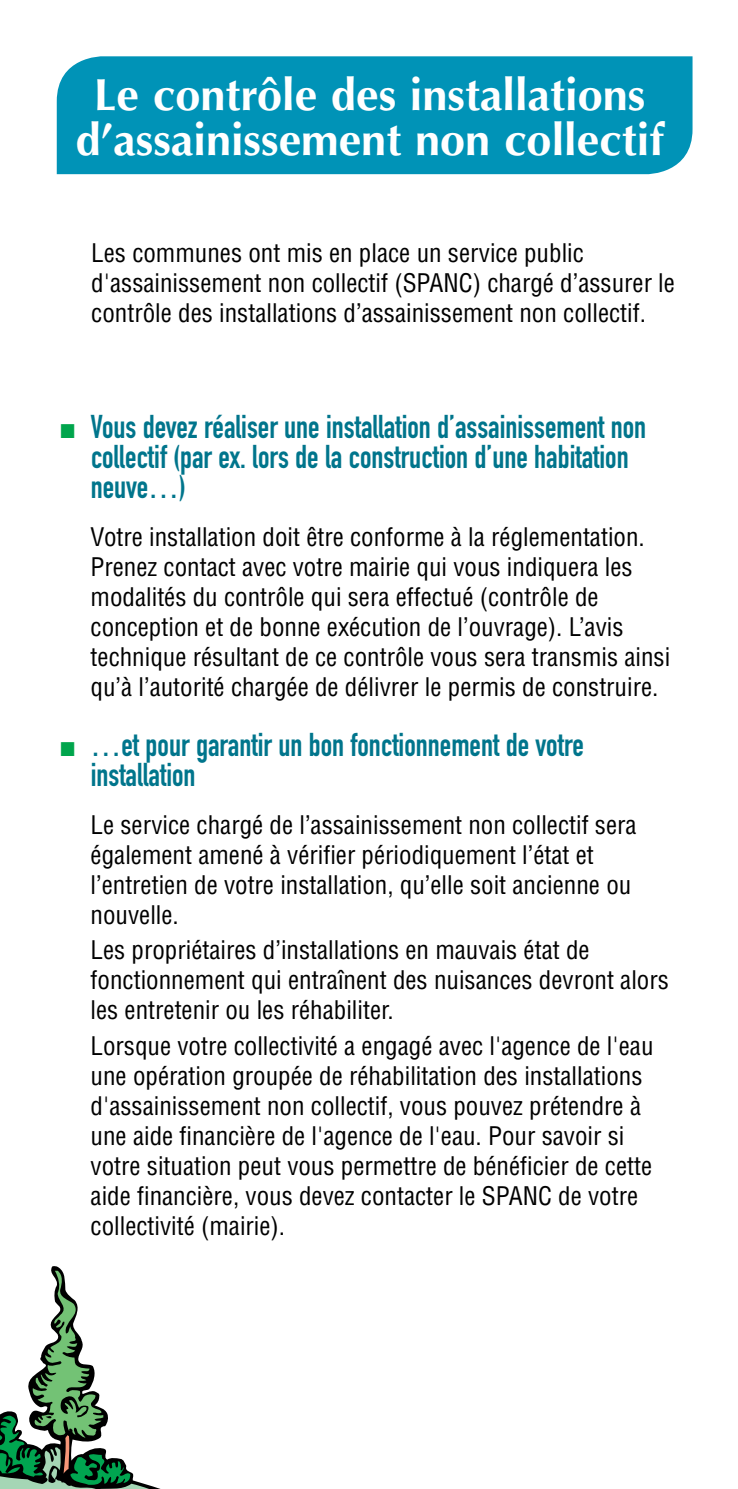
<style>
.page{position:relative;width:738px;height:1489px;background:#fff}
.page>*{position:absolute;margin:0;border:0;box-sizing:border-box;transform-origin:0 0}
.Normal_e{font:700 45px/45px "Optima LT Std";color:#fff;text-align:center}
.t1{font:32.5px/30px "DIN Engschrift Std";color:#00758c;scale:.95 1}
.std{font:condensed 25px/30px "Helvetica LT Std";color:#000}
.s1{color:#00a54c}
</style>
<div class="page">
<svg style="left:0;top:1266px;width:158px;height:222px"></svg>
<div style="left:57px;top:56px;width:635px;height:118px;background:#0093b7"></div>
<p class="Normal_e" style="left:76px;top:72px;width:588px">Le contrôle des installations d’assainissement non collectif</p>
<p class="std" style="left:91px;top:237px;width:584px">Les communes ont mis en place un service public d'assainissement non collectif (SPANC) chargé d’assurer le contrôle des installations d’assainissement non collectif.</p>
<p class="t1" style="left:91px;top:412px;width:586px;text-indent:-30px"><span class="s1">■</span> Vous devez réaliser une installation d’assainissement non collectif (par ex. lors de la construction d’une habitation neuve…)</p>
<p class="std" style="left:90px;top:521px;width:580px">Votre installation doit être conforme à la réglementation.<br>Prenez contact avec votre mairie qui vous indiquera les modalités du contrôle qui sera effectué (contrôle de conception et de bonne exécution de l’ouvrage). L’avis technique résultant de ce contrôle vous sera transmis ainsi qu’à l’autorité chargée de délivrer le permis de construire.</p>
<p class="t1" style="left:91px;top:729px;width:520px;text-indent:-30px"><span class="s1">■</span> …et pour garantir un bon fonctionnement de votre installation</p>
<p class="std" style="left:90px;top:809px;width:547px">Le service chargé de l’assainissement non collectif sera également amené à vérifier périodiquement l’état et l’entretien de votre installation, qu’elle soit ancienne ou nouvelle.</p>
<p class="std" style="left:90px;top:934px;width:579px">Les propriétaires d’installations en mauvais état de fonctionnement qui entraînent des nuisances devront alors les entretenir ou les réhabiliter.</p>
<p class="std" style="left:90px;top:1030px;width:564px">Lorsque votre collectivité a engagé avec l'agence de l'eau une opération groupée de réhabilitation des installations d'assainissement non collectif, vous pouvez prétendre à une aide financière de l'agence de l'eau. Pour savoir si votre situation peut vous permettre de bénéficier de cette aide financière, vous devez contacter le SPANC de votre collectivité (mairie).</p>
</div>
